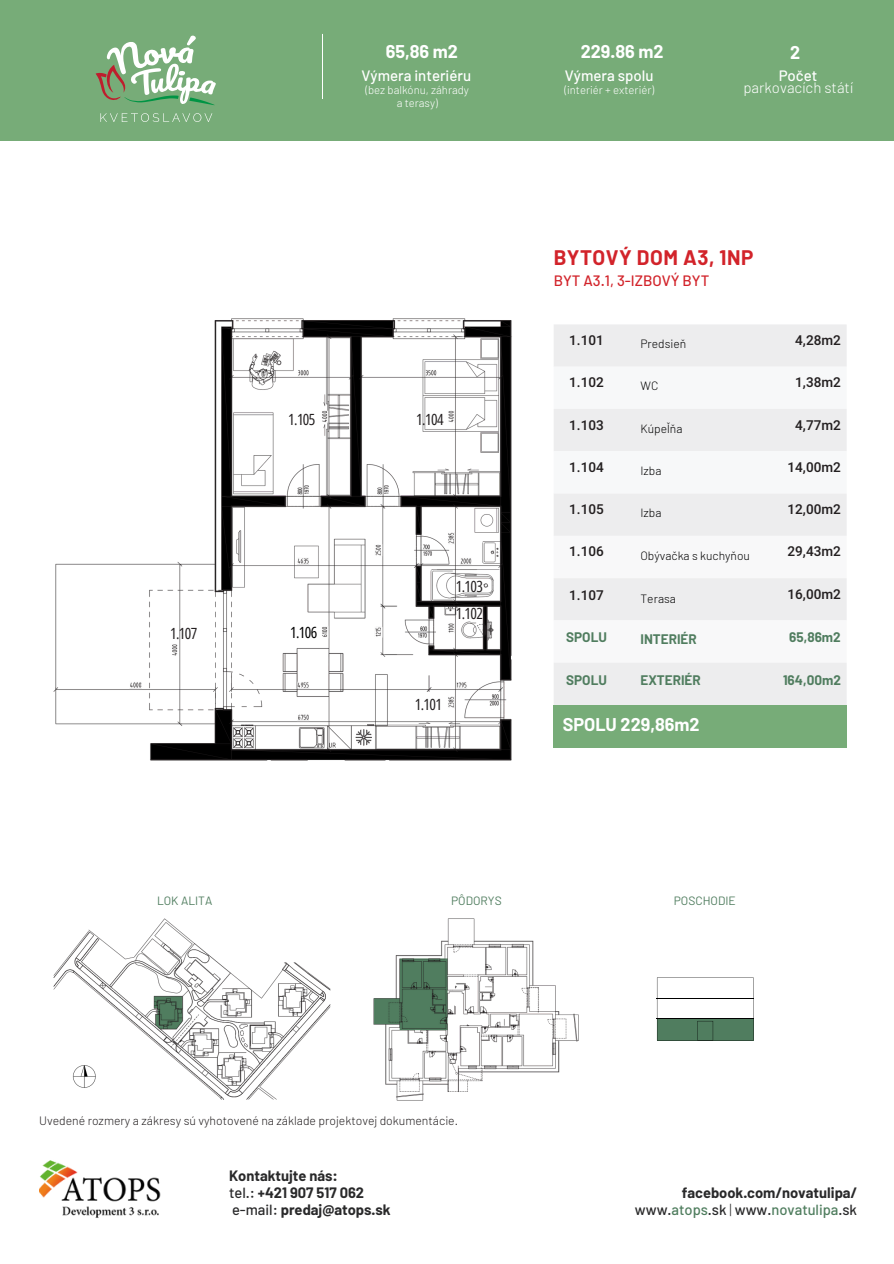
<style>
.page{position:relative;width:894px;height:1264px;background:#fff}
.page>*{position:absolute;margin:0;border:0;box-sizing:border-box;transform-origin:0 0}
.t1{font:700 20.55px "Barlow";letter-spacing:.025em;color:#d2232a}
.t2{font:700 18px "Barlow";color:#fff}
.t3{font:15.45px/27px "Open Sans Condensed";letter-spacing:-.04em;color:#231f20}
.t4{font:15.45px "Open Sans Condensed";color:#000}
.t5{font:500 15px "Barlow";color:#fff}
.t6{font:500 15px "Barlow";color:#d2232a}
.t7{font:300 15px "Barlow";color:#fff}
.t8{font:700 14.7px/17px "Barlow";color:#29292a;text-align:right}
.t9{font:500 13.5px "Heebo";color:#231f20}
.t10{font:700 13.5px "Barlow";color:#507d5f}
.t11{font:300 12.15px "Barlow";color:#231f20}
.t12{font:300 12px "Barlow";color:#000}
.t13{font:12px "Barlow";color:#507d5f}
.t14{font:300 11.4px "Barlow";color:#fff}
.s1{font-weight:500}
.s2{font-weight:500;color:#4f7d5e}
.s3{font-weight:300}
</style>
<div class="page">
<div style="left:0;top:0;width:893px;height:140px;background:#77ac78"></div>
<img style="left:39px;top:1160px;width:121px;height:58px">
<svg style="left:100px;top:113px;width:112px;height:9px"></svg>
<svg style="left:96px;top:36px;width:120px;height:69px"></svg>
<hr style="left:322px;top:34px;width:1px;height:65px;background:#fff">
<img style="left:53px;top:918px;width:278px;height:182px">
<img style="left:53px;top:318px;width:459px;height:443px">
<img style="left:373px;top:918px;width:206px;height:183px">
<svg style="left:554px;top:324px;width:292px;height:381px"></svg>
<div style="left:553px;top:705px;width:293px;height:42px;background:#77ac78"></div>
<svg style="left:656px;top:977px;width:97px;height:63px"></svg>
<p class="t2" style="left:385px;top:40px;width:74px">65,86 m2</p>
<p class="t2" style="left:580px;top:40px;width:84px">229.86 m2</p>
<p class="t2" style="left:789px;top:41px;width:12px">2</p>
<p class="t5" style="left:361px;top:66px;width:111px">Výmera interiéru</p>
<p class="t5" style="left:564px;top:66px;width:90px">Výmera spolu</p>
<p class="t5" style="left:778px;top:66px;width:40px">Počet</p>
<p class="t14" style="left:365px;top:82px;width:105px">(bez balkónu, záhrady</p>
<p class="t7" style="left:743px;top:77px;width:111px">parkovacích státí</p>
<p class="t14" style="left:396px;top:96px;width:43px">a terasy)</p>
<p class="t14" style="left:564px;top:83px;width:91px">(interiér + exteriér)</p>
<p class="t1" style="left:553px;top:244px;width:201px">BYTOVÝ DOM A3, 1NP</p>
<p class="t3" style="left:170px;top:619px;width:29px">1.107</p>
<p class="t3" style="left:288px;top:405px;width:29px">1.105</p>
<p class="t4" style="left:290px;top:622px;width:29px">1.106</p>
<p class="t3" style="left:416px;top:405px;width:29px">1.104</p>
<p class="t3" style="left:455px;top:572px;width:29px">1.103<br>1.102</p>
<p class="t3" style="left:414px;top:690px;width:29px">1.101</p>
<p class="t6" style="left:553px;top:271px;width:157px">BYT A3.1, 3-IZBOVÝ BYT</p>
<p class="t9" style="left:569px;top:331px;width:36px">1.101</p>
<p class="t9" style="left:569px;top:373px;width:36px">1.102</p>
<p class="t9" style="left:569px;top:415px;width:36px">1.103</p>
<p class="t9" style="left:569px;top:458px;width:36px">1.104</p>
<p class="t9" style="left:569px;top:500px;width:36px">1.105</p>
<p class="t9" style="left:569px;top:542px;width:36px">1.106</p>
<p class="t9" style="left:569px;top:586px;width:36px">1.107</p>
<p class="t10" style="left:566px;top:628px;width:42px">SPOLU</p>
<p class="t10" style="left:566px;top:671px;width:42px">SPOLU</p>
<p class="t12" style="left:640px;top:336px;width:47px">Predsieň</p>
<p class="t12" style="left:640px;top:378px;width:19px">WC</p>
<p class="t12" style="left:640px;top:420px;width:43px">Kúpeľňa</p>
<p class="t12" style="left:640px;top:463px;width:22px">Izba</p>
<p class="t12" style="left:640px;top:505px;width:22px">Izba</p>
<p class="t12" style="left:640px;top:547px;width:111px">Obývačka s kuchyňou</p>
<p class="t12" style="left:640px;top:591px;width:37px">Terasa</p>
<p class="t10" style="left:640px;top:630px;width:58px">INTERIÉR</p>
<p class="t10" style="left:640px;top:671px;width:62px">EXTERIÉR</p>
<p class="t2" style="left:562px;top:713px;width:138px">SPOLU 229,86m2</p>
<p class="t9" style="left:795px;top:331px;width:47px">4,28m2</p>
<p class="t9" style="left:795px;top:373px;width:47px">1,38m2</p>
<p class="t9" style="left:795px;top:415px;width:47px">4,77m2</p>
<p class="t9" style="left:787px;top:458px;width:55px">14,00m2</p>
<p class="t9" style="left:787px;top:500px;width:55px">12,00m2</p>
<p class="t9" style="left:787px;top:542px;width:55px">29,43m2</p>
<p class="t9" style="left:787px;top:584px;width:55px">16,00m2</p>
<p class="t10" style="left:789px;top:628px;width:53px">65,86m2</p>
<p class="t10" style="left:782px;top:671px;width:59px">164,00m2</p>
<p class="t13" style="left:157px;top:892px;width:57px">LOK ALITA</p>
<p class="t13" style="left:451px;top:892px;width:52px">PÔDORYS</p>
<p class="t13" style="left:673px;top:893px;width:63px">POSCHODIE</p>
<p class="t11" style="left:39px;top:1112px;width:420px">Uvedené rozmery a zákresy sú vyhotovené na základe projektovej dokumentácie.</p>
<p class="t8" style="left:229px;top:1166px;width:110px">Kontaktujte nás:</p>
<p class="t8" style="left:229px;top:1183px;width:137px"><span class="s1">tel.:</span> +421 907 517 062</p>
<p class="t8" style="left:232px;top:1200px;width:160px"><span class="s1">e-mail:</span> predaj@atops.sk</p>
<p class="t8" style="left:634px;top:1183px;width:224px">facebook.com/novatulipa/ <span class="s1">www.</span><span class="s2">atops</span><span class="s1">.sk</span> <span class="s3">|</span> <span class="s1">www.</span><span class="s2">novatulipa</span><span class="s1">.sk</span></p>
</div>
